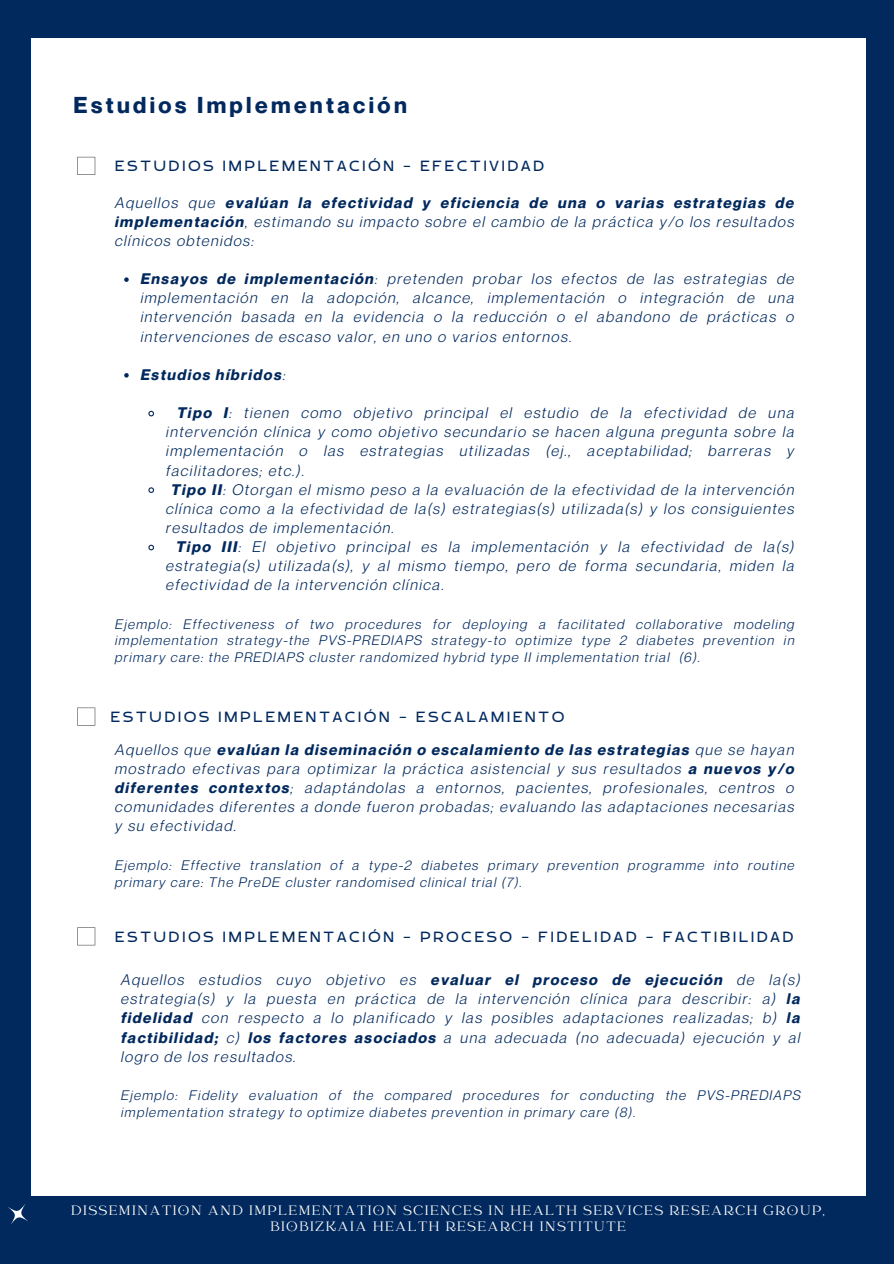
<style>
.page{position:relative;width:894px;height:1264px;background:#fff}
.page>*{position:absolute;margin:0;border:0;box-sizing:border-box;transform-origin:0 0}
.t1{font:700 22.5px "Neue Montreal";letter-spacing:.15em;color:#02295d}
.t2{font:19.5px "RTL Banana Regular";letter-spacing:.15em;color:#02295d}
.t3{font:italic 15px/19.2px "Neue Montreal";letter-spacing:.1em;color:#02295d;text-align:justify}
.t4{font:15px/15.8px "Catchy Mager";letter-spacing:.1em;color:#fff;text-align:center}
.t5{font:italic 700 15px "Neue Montreal";letter-spacing:.1em;color:#02295d}
.t6{font:italic 13.5px/16.8px "Neue Montreal";letter-spacing:.1em;color:#02295d}
.s1{font-weight:700}
.s2{font-weight:400}
</style>
<div class="page">
<div style="left:0;top:0;width:893px;height:1263px;background:#02295d"></div>
<div style="left:31px;top:39px;width:833px;height:1156px;background:#fff"></div>
<svg style="left:124px;top:277px;width:5px;height:5px"></svg>
<svg style="left:124px;top:373px;width:5px;height:4px"></svg>
<svg style="left:148px;top:410px;width:6px;height:7px"></svg>
<svg style="left:148px;top:487px;width:6px;height:6px"></svg>
<svg style="left:148px;top:544px;width:6px;height:7px"></svg>
<svg style="left:8px;top:1204px;width:20px;height:20px"></svg>
<svg style="left:77px;top:157px;width:18px;height:18px"></svg>
<svg style="left:77px;top:707px;width:18px;height:18px"></svg>
<svg style="left:77px;top:927px;width:18px;height:18px"></svg>
<h2 class="t1" style="left:74px;top:91px;width:335px">Estudios Implementación</h2>
<h1 class="t2" style="left:115px;top:157px;width:430px">ESTUDIOS IMPLEMENTACIÓN - EFECTIVIDAD</h1>
<h4 class="t3" style="left:115px;top:192px;width:680px">Aquellos que <span class="s1">evalúan la efectividad y eficiencia de una o varias estrategias de implementación</span>, estimando su impacto sobre el cambio de la práctica y/o los resultados clínicos obtenidos:</h4>
<p class="t3" style="left:141px;top:269px;width:655px"><span class="s1">Ensayos de implementación</span>: pretenden probar los efectos de las estrategias de implementación en la adopción, alcance, implementación o integración de una intervención basada en la evidencia o la reducción o el abandono de prácticas o intervenciones de escaso valor, en uno o varios entornos.</p>
<p class="t5" style="left:141px;top:365px;width:146px">Estudios híbridos<span class="s2">:</span></p>
<p class="t3" style="left:166px;top:403px;width:629px;text-indent:11px"><span class="s1">Tipo I</span>: tienen como objetivo principal el estudio de la efectividad de una intervención clínica y como objetivo secundario se hacen alguna pregunta sobre la implementación o las estrategias utilizadas (ej., aceptabilidad; barreras y facilitadores; etc.).</p>
<p class="t3" style="left:166px;top:479px;width:629px;text-indent:5px"><span class="s1">Tipo II</span>: Otorgan el mismo peso a la evaluación de la efectividad de la intervención clínica como a la efectividad de la(s) estrategias(s) utilizada(s) y los consiguientes resultados de implementación.</p>
<p class="t3" style="left:166px;top:537px;width:629px;text-indent:10px"><span class="s1">Tipo III</span>: El objetivo principal es la implementación y la efectividad de la(s) estrategia(s) utilizada(s), y al mismo tiempo, pero de forma secundaria, miden la efectividad de la intervención clínica.</p>
<p class="t6" style="left:115px;top:615px;width:680px;text-align:justify">Ejemplo: Effectiveness of two procedures for deploying a facilitated collaborative modeling implementation strategy-the PVS-PREDIAPS strategy-to optimize type 2 diabetes prevention in primary care: the PREDIAPS cluster randomized hybrid type II implementation trial (6).</p>
<h2 class="t2" style="left:111px;top:707px;width:454px">ESTUDIOS IMPLEMENTACIÓN - ESCALAMIENTO</h2>
<h4 class="t3" style="left:115px;top:739px;width:680px">Aquellos que <span class="s1">evalúan la diseminación o escalamiento de las estrategias</span> que se hayan mostrado efectivas para optimizar la práctica asistencial y sus resultados <span class="s1">a nuevos y/o diferentes contextos</span>; adaptándolas a entornos, pacientes, profesionales, centros o comunidades diferentes a donde fueron probadas; evaluando las adaptaciones necesarias y su efectividad.</h4>
<p class="t6" style="left:115px;top:856px;width:680px">Ejemplo: Effective translation of a type-2 diabetes primary prevention programme into routine primary care: The PreDE cluster randomised clinical trial (7).</p>
<h4 class="t2" style="left:115px;top:927px;width:679px">ESTUDIOS IMPLEMENTACIÓN - PROCESO - FIDELIDAD - FACTIBILIDAD</h4>
<p class="t3" style="left:121px;top:970px;width:680px">Aquellos estudios cuyo objetivo es <span class="s1">evaluar el proceso de ejecución</span> de la(s) estrategia(s) y la puesta en práctica de la intervención clínica para describir: a) <span class="s1">la fidelidad</span> con respecto a lo planificado y las posibles adaptaciones realizadas; b) <span class="s1">la factibilidad;</span> c) <span class="s1">los factores asociados</span> a una adecuada (no adecuada) ejecución y al logro de los resultados.</p>
<p class="t6" style="left:121px;top:1086px;width:680px">Ejemplo: Fidelity evaluation of the compared procedures for conducting the PVS-PREDIAPS implementation strategy to optimize diabetes prevention in primary care (8).</p>
<h2 class="t4" style="left:71px;top:1203px;width:754px">DISSEMINATION AND IMPLEMENTATION SCIENCES IN HEALTH SERVICES RESEARCH GROUP,<br>BIOBIZKAIA HEALTH RESEARCH INSTITUTE</h2>
</div>
